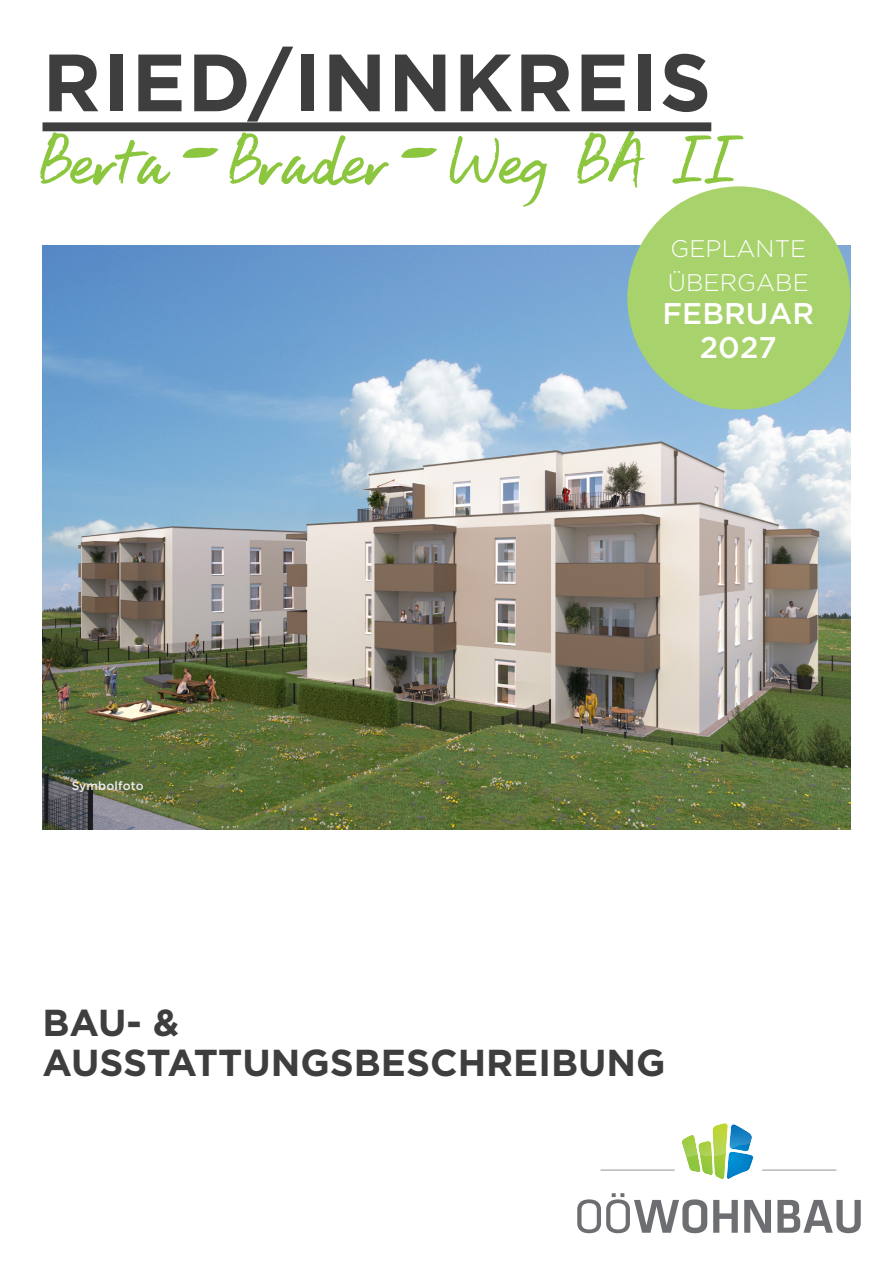
<style>
.page{position:relative;width:893px;height:1263px;background:#fff}
.page>*{position:absolute;margin:0;border:0;box-sizing:border-box;transform-origin:0 0}
.t1{font:123px "Aroha";letter-spacing:-.01em;color:#8bc63e}
.t2{font:700 81px "Gotham";letter-spacing:.02em;color:#3e3e3f}
.t3{font:700 37.5px/40.5px "Gotham";color:#3e3e3f}
.t4{font:500 30px/33.6px "Gotham";letter-spacing:.005em;color:#fff;text-align:center}
.t5{font:300 24px/33.6px "Gotham";letter-spacing:.005em;color:#fff}
.t6{font:500 12px "Gotham";letter-spacing:.015em;color:#ececee}
.s1{font-family:"Brush Script"}
</style>
<div class="page">
<img style="left:43px;top:246px;width:807px;height:583px">
<hr style="left:763px;top:1170px;width:73px;height:1px;background:#939598">
<hr style="left:601px;top:1170px;width:73px;height:1px;background:#939598">
<svg style="left:577px;top:1193px;width:130px;height:40px"></svg>
<svg style="left:713px;top:1200px;width:25px;height:33px"></svg>
<svg style="left:744px;top:1200px;width:27px;height:33px"></svg>
<svg style="left:777px;top:1200px;width:84px;height:33px"></svg>
<svg style="left:682px;top:1123px;width:72px;height:56px"></svg>
<div style="left:627px;top:186px;width:223px;height:224px;background:#a8d26c;border-radius:50%"></div>
<div style="left:43px;top:122px;width:668px;height:9px;background:#3e3e3f"></div>
<h2 class="t2" style="left:43px;top:46px;width:670px">RIED/INNKREIS</h2>
<h1 class="t1" style="left:40px;top:98px;width:699px">Berta<span class="s1">-</span>Brader<span class="s1">-</span>Weg BA II</h1>
<p class="t5" style="left:668px;top:233px;width:143px">GEPLANTE<br>ÜBERGABE</p>
<p class="t4" style="left:662px;top:297px;width:153px">FEBRUAR<br>2027</p>
<p class="t6" style="left:72px;top:779px;width:74px">Symbolfoto</p>
<p class="t3" style="left:43px;top:1004px;width:624px">BAU- &amp;<br>AUSSTATTUNGSBESCHREIBUNG</p>
</div>
